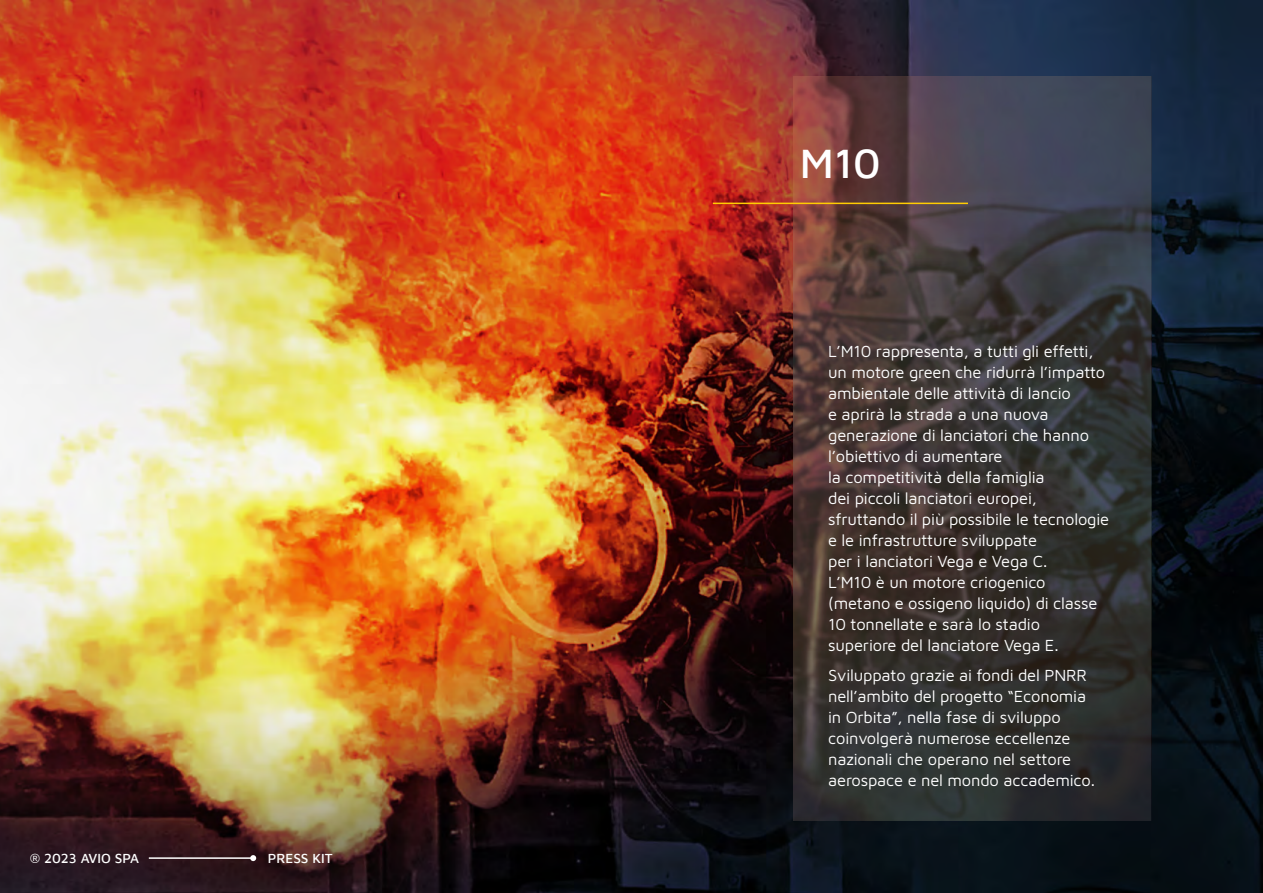
<style>
.page{position:relative;width:1263px;height:893px;background:#fff}
.page>*{position:absolute;margin:0;border:0;box-sizing:border-box;transform-origin:0 0}
.t1{font:500 42px "Maven Pro";color:#fff}
.t2{font:16.5px/21px "Maven Pro";letter-spacing:-.01em;color:#fff}
.t3{font:500 13.5px "Maven Pro";color:#fff}
</style>
<div class="page">
<img style="left:0;top:0;width:1263px;height:893px">
<hr style="left:149px;top:857px;width:104px;height:2px;background:#fff">
<svg style="left:250px;top:855px;width:6px;height:6px"></svg>
<svg style="left:794px;top:77px;width:357px;height:744px;background:#3e3737"></svg>
<hr style="left:713px;top:203px;width:255px;height:1px;background:#ffcd02">
<p class="t3" style="left:30px;top:849px;width:111px">® 2023 AVIO SPA</p>
<p class="t3" style="left:268px;top:849px;width:66px">PRESS KIT</p>
<h1 class="t1" style="left:800px;top:135px;width:82px">M10</h1>
<p class="t2" style="left:828px;top:340px;width:283px">L’M10 rappresenta, a tutti gli effetti, un motore green che ridurrà l’impatto ambientale delle attività di lancio<br>e aprirà la strada a una nuova generazione di lanciatori che hanno l’obiettivo di aumentare<br>la competitività della famiglia<br>dei piccoli lanciatori europei, sfruttando il più possibile le tecnologie e le infrastrutture sviluppate<br>per i lanciatori Vega e Vega C.<br>L’M10 è un motore criogenico (metano e ossigeno liquido) di classe 10 tonnellate e sarà lo stadio superiore del lanciatore Vega E.</p>
<p class="t2" style="left:828px;top:664px;width:268px">Sviluppato grazie ai fondi del PNRR nell’ambito del progetto “Economia in Orbita”, nella fase di sviluppo coinvolgerà numerose eccellenze nazionali che operano nel settore aerospace e nel mondo accademico.</p>
</div>
